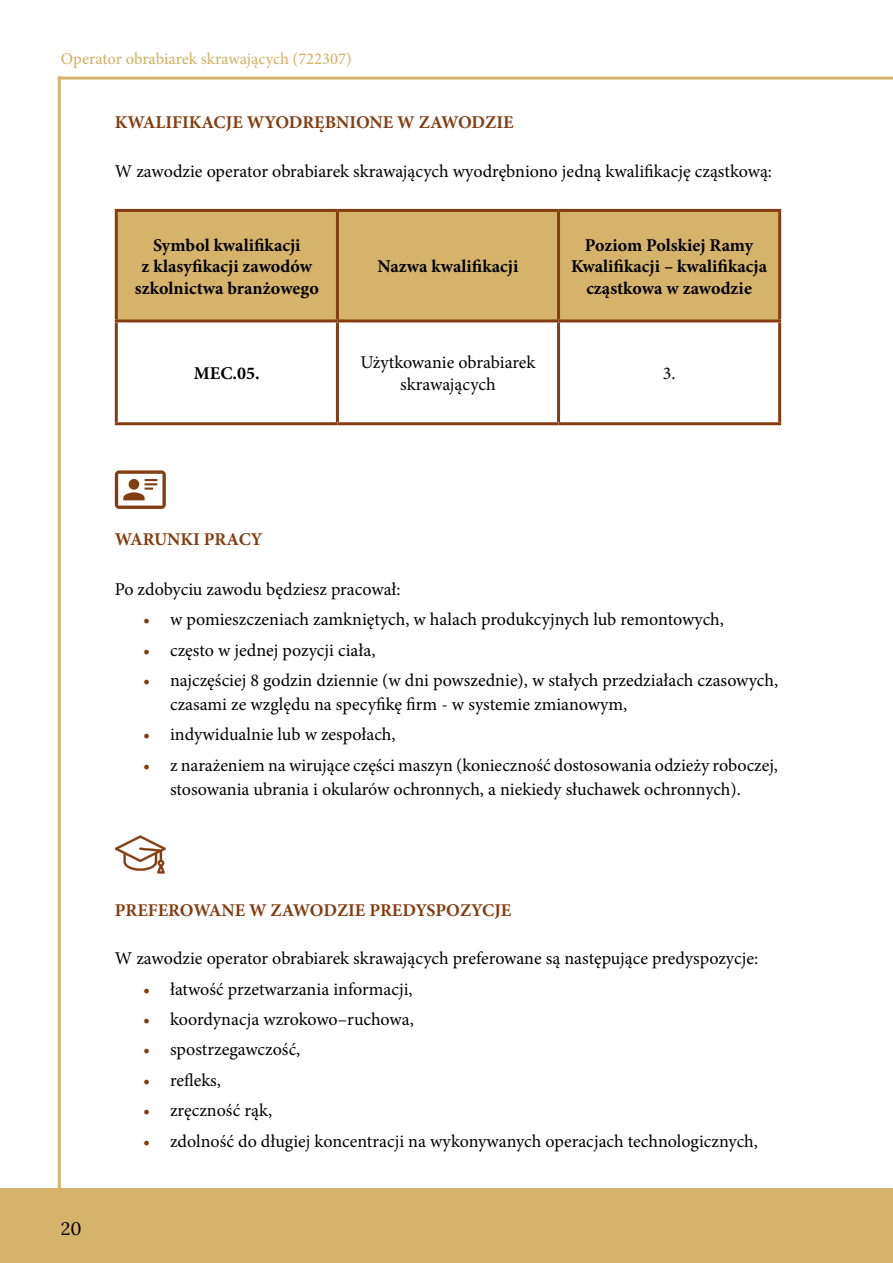
<style>
.page{position:relative;width:893px;height:1263px;background:#fff}
.page>*{position:absolute;margin:0;border:0;box-sizing:border-box;transform-origin:0 0}
.t1{font:18px/24px "Minion Pro";color:#000;text-align:center}
.t2{font:700 18px/21.6px "Minion Pro";color:#000;text-align:center}
.t3{font:700 18px "Minion Pro";color:#843d12}
.t4{font:18px "Lora";color:#000}
.t5{font:500 16.5px "Minion Pro";color:#d5b36b}
.s1{color:#843d12}
</style>
<div class="page">
<div style="left:0;top:1188px;width:893px;height:75px;background:#d5b36b"></div>
<hr style="left:58px;top:77px;width:3px;height:1113px;background:#d5b36b">
<hr style="left:58px;top:77px;width:835px;height:3px;background:#d5b36b">
<div style="left:118px;top:212px;width:660px;height:107px;background:#d5b36b"></div>
<svg style="left:118px;top:322px;width:660px;height:100px"></svg>
<hr style="left:115px;top:209px;width:222px;height:3px;background:#843d12">
<hr style="left:115px;top:212px;width:3px;height:107px;background:#843d12">
<hr style="left:337px;top:209px;width:222px;height:3px;background:#843d12">
<hr style="left:336px;top:212px;width:3px;height:107px;background:#843d12">
<hr style="left:559px;top:209px;width:222px;height:3px;background:#843d12">
<hr style="left:557px;top:212px;width:3px;height:107px;background:#843d12">
<hr style="left:778px;top:212px;width:3px;height:107px;background:#843d12">
<hr style="left:115px;top:319px;width:222px;height:3px;background:#843d12">
<hr style="left:115px;top:322px;width:3px;height:100px;background:#843d12">
<hr style="left:337px;top:319px;width:222px;height:3px;background:#843d12">
<hr style="left:336px;top:322px;width:3px;height:100px;background:#843d12">
<hr style="left:559px;top:319px;width:222px;height:3px;background:#843d12">
<hr style="left:557px;top:322px;width:3px;height:100px;background:#843d12">
<hr style="left:778px;top:322px;width:3px;height:100px;background:#843d12">
<hr style="left:115px;top:422px;width:222px;height:3px;background:#843d12">
<hr style="left:337px;top:422px;width:222px;height:3px;background:#843d12">
<hr style="left:559px;top:422px;width:222px;height:3px;background:#843d12">
<svg style="left:115px;top:470px;width:51px;height:39px"></svg>
<svg style="left:115px;top:835px;width:51px;height:38px"></svg>
<p class="t5" style="left:61px;top:48px;width:293px">Operator obrabiarek skrawających (722307)</p>
<p class="t3" style="left:115px;top:109px;width:400px">KWALIFIKACJE WYODRĘBNIONE W ZAWODZIE</p>
<p class="t1" style="left:115px;top:160px;width:659px">W zawodzie operator obrabiarek skrawających wyodrębniono jedną kwalifikację cząstkową:</p>
<p class="t2" style="left:135px;top:234px;width:185px">Symbol kwalifikacji<br>z klasyfikacji zawodów szkolnictwa branżowego</p>
<p class="t2" style="left:378px;top:255px;width:142px">Nazwa kwalifikacji</p>
<p class="t2" style="left:194px;top:362px;width:67px">MEC.05.</p>
<p class="t1" style="left:360px;top:352px;width:176px;line-height:21.6px">Użytkowanie obrabiarek skrawających</p>
<p class="t2" style="left:571px;top:234px;width:198px">Poziom Polskiej Ramy<br>Kwalifikacji – kwalifikacja cząstkowa w zawodzie</p>
<p class="t1" style="left:663px;top:361px;width:14px">3.</p>
<p class="t3" style="left:115px;top:527px;width:149px">WARUNKI PRACY</p>
<p class="t1" style="left:115px;top:577px;width:287px">Po zdobyciu zawodu będziesz pracował:</p>
<p class="t1" style="left:143px;top:607px;width:582px"><span class="s1">•</span> w pomieszczeniach zamkniętych, w halach produkcyjnych lub remontowych,</p>
<p class="t1" style="left:143px;top:638px;width:234px"><span class="s1">•</span> często w jednej pozycji ciała,</p>
<p class="t1" style="left:170px;top:668px;width:610px;text-align:left;text-indent:-27px"><span class="s1">•</span> najczęściej 8 godzin dziennie (w dni powszednie), w stałych przedziałach czasowych, czasami ze względu na specyfikę firm - w systemie zmianowym,</p>
<p class="t1" style="left:143px;top:723px;width:254px"><span class="s1">•</span> indywidualnie lub w zespołach,</p>
<p class="t1" style="left:143px;top:753px;width:636px"><span class="s1">•</span> z narażeniem na wirujące części maszyn (konieczność dostosowania odzieży roboczej, stosowania ubrania i okularów ochronnych, a niekiedy słuchawek ochronnych).</p>
<p class="t4" style="left:61px;top:1215px;width:22px">20</p>
<p class="t3" style="left:115px;top:898px;width:398px">PREFEROWANE W ZAWODZIE PREDYSPOZYCJE</p>
<p class="t1" style="left:115px;top:947px;width:645px">W zawodzie operator obrabiarek skrawających preferowane są następujące predyspozycje:</p>
<p class="t1" style="left:143px;top:977px;width:271px"><span class="s1">•</span> łatwość przetwarzania informacji,</p>
<p class="t1" style="left:143px;top:1007px;width:272px"><span class="s1">•</span> koordynacja wzrokowo–ruchowa,</p>
<p class="t1" style="left:143px;top:1038px;width:159px"><span class="s1">•</span> spostrzegawczość,</p>
<p class="t1" style="left:143px;top:1068px;width:79px"><span class="s1">•</span> refleks,</p>
<p class="t1" style="left:143px;top:1098px;width:131px"><span class="s1">•</span> zręczność rąk,</p>
<p class="t1" style="left:143px;top:1129px;width:616px"><span class="s1">•</span> zdolność do długiej koncentracji na wykonywanych operacjach technologicznych,</p>
</div>
